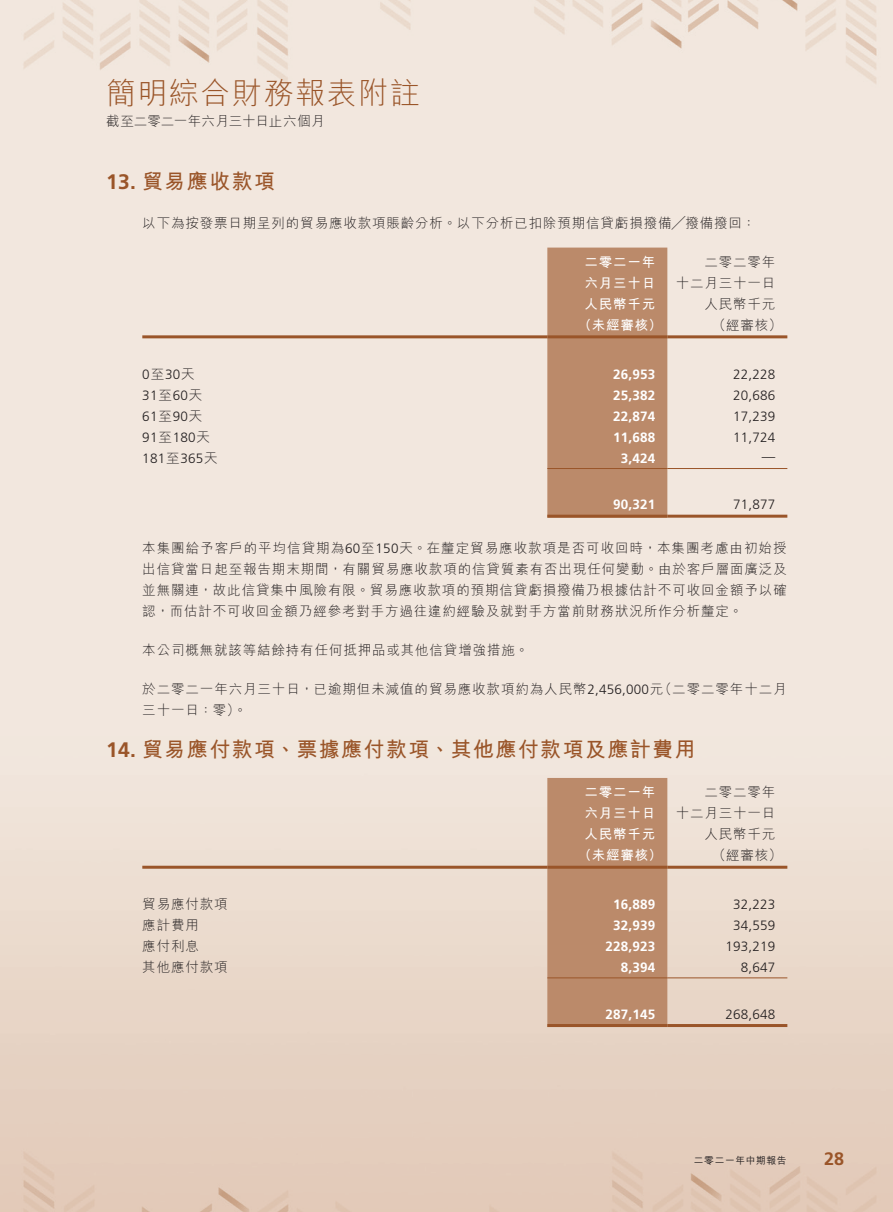
<style>
.page{position:relative;width:893px;height:1212px;background:#fff}
.page>*{position:absolute;margin:0;border:0;box-sizing:border-box;transform-origin:0 0}
.t1{font:300 30px "M Hei HK";letter-spacing:.05em;color:#9a5529}
._03_H1{font:700 21px "M Hei HK";letter-spacing:.065em;color:#9a5529}
.t2{font:700 18px "Frutiger LT Std";color:#9a5529}
._12___P2{font:300 13.5px/21px "M Hei HK";letter-spacing:.065em;color:#231f20;text-align:justify}
._01_Body_Text{font:700 13.5px "Frutiger LT Std";letter-spacing:.015em;color:#fff}
._01_Body_Text-2{font:300 13.5px "Frutiger LT Std";letter-spacing:.015em;color:#231f20}
._01_Body_Text-3{font:300 13.5px/21px "M Hei HK";letter-spacing:.065em;color:#231f20;text-align:right}
._01_Body_Text-4{font:700 13.5px/21px "M Hei HK";letter-spacing:.065em;color:#fff}
._15_Table_Stub{font:300 13.5px "Frutiger LT Std";letter-spacing:.015em;color:#231f20}
._15_Table_Stub-2{font:300 13.5px "M Hei HK";letter-spacing:.065em;color:#231f20}
._12___P2-2{font:300 13.5px "M Hei HK";letter-spacing:.005em;color:#231f20}
.t3{font:500 9.75px "M Hei HK";letter-spacing:.065em;color:#231f20}
.s1{font-family:"Frutiger LT Std"}
.s2{font-family:"M Hei HK"}
</style>
<div class="page">
<div style="left:547px;top:248px;width:120px;height:267px;background:#bb8a6a"></div>
<hr style="left:142px;top:335px;width:405px;height:3px;background:#9a5529">
<hr style="left:547px;top:335px;width:120px;height:3px;background:#9a5529">
<hr style="left:667px;top:335px;width:120px;height:3px;background:#9a5529">
<hr style="left:547px;top:468px;width:120px;height:1px;background:#9a5529">
<hr style="left:667px;top:468px;width:120px;height:1px;background:#9a5529">
<hr style="left:547px;top:515px;width:120px;height:3px;background:#9a5529">
<hr style="left:667px;top:515px;width:120px;height:3px;background:#9a5529">
<div style="left:547px;top:778px;width:120px;height:246px;background:#bb8a6a"></div>
<hr style="left:142px;top:866px;width:405px;height:3px;background:#9a5529">
<hr style="left:547px;top:866px;width:120px;height:3px;background:#9a5529">
<hr style="left:667px;top:866px;width:120px;height:3px;background:#9a5529">
<hr style="left:547px;top:977px;width:120px;height:1px;background:#9a5529">
<hr style="left:667px;top:977px;width:120px;height:1px;background:#9a5529">
<hr style="left:547px;top:1024px;width:120px;height:3px;background:#9a5529">
<hr style="left:667px;top:1024px;width:120px;height:3px;background:#9a5529">
<h1 class="t1" style="left:106px;top:72px;width:315px">簡明綜合財務報表附註</h1>
<p class="_12___P2-2" style="left:106px;top:111px;width:220px">截至二零二一年六月三十日止六個月</p>
<p class="_03_H1" style="left:106px;top:166px;width:170px"><span class="s1">13.</span> 貿易應收款項</p>
<p class="_12___P2" style="left:142px;top:212px;width:615px">以下為按發票日期呈列的貿易應收款項賬齡分析。以下分析已扣除預期信貸虧損撥備╱撥備撥回：</p>
<p class="_01_Body_Text-4" style="left:584px;top:250px;width:72px">二零二一年六月三十日</p>
<p class="_01_Body_Text-3" style="left:676px;top:251px;width:101px">二零二零年<br>十二月三十一日</p>
<p class="_01_Body_Text-3" style="left:704px;top:293px;width:72px">人民幣千元</p>
<p class="_01_Body_Text-4" style="left:584px;top:292px;width:72px">人民幣千元</p>
<p class="_01_Body_Text-4" style="left:578px;top:313px;width:85px">（未經審核）</p>
<p class="_01_Body_Text-3" style="left:712px;top:314px;width:71px">（經審核(</p>
<p class="_15_Table_Stub" style="left:142px;top:366px;width:54px">0<span class="s2">至</span>30<span class="s2">天</span></p>
<p class="_01_Body_Text" style="left:613px;top:366px;width:44px">26,953</p>
<p class="_01_Body_Text-2" style="left:733px;top:366px;width:44px">22,228</p>
<p class="_15_Table_Stub" style="left:142px;top:387px;width:61px">31<span class="s2">至</span>60<span class="s2">天</span></p>
<p class="_01_Body_Text" style="left:613px;top:387px;width:44px">25,382</p>
<p class="_01_Body_Text-2" style="left:733px;top:387px;width:44px">20,686</p>
<p class="_15_Table_Stub" style="left:142px;top:408px;width:61px">61<span class="s2">至</span>90<span class="s2">天</span></p>
<p class="_01_Body_Text" style="left:613px;top:408px;width:44px">22,874</p>
<p class="_01_Body_Text-2" style="left:733px;top:408px;width:44px">17,239</p>
<p class="_15_Table_Stub" style="left:142px;top:429px;width:69px">91<span class="s2">至</span>180<span class="s2">天</span></p>
<p class="_01_Body_Text" style="left:613px;top:429px;width:44px">11,688</p>
<p class="_01_Body_Text-2" style="left:733px;top:429px;width:44px">11,724</p>
<p class="_15_Table_Stub" style="left:142px;top:450px;width:77px">181<span class="s2">至</span>365<span class="s2">天</span></p>
<p class="_01_Body_Text" style="left:621px;top:450px;width:36px">3,424</p>
<p class="_01_Body_Text-2" style="left:762px;top:449px;width:15px">—</p>
<p class="_01_Body_Text" style="left:613px;top:496px;width:44px">90,321</p>
<p class="_12___P2" style="left:142px;top:537px;width:646px">本集團給予客戶的平均信貸期為<span class="s1">60</span>至<span class="s1">150</span>天。在釐定貿易應收款項是否可收回時，本集團考慮由初始授出信貸當日起至報告期末期間，有關貿易應收款項的信貸質素有否出現任何變動。由於客戶層面廣泛及並無關連，故此信貸集中風險有限。貿易應收款項的預期信貸虧損撥備乃根據估計不可收回金額予以確認，而估計不可收回金額乃經參考對手方過往違約經驗及就對手方當前財務狀況所作分析釐定。</p>
<p class="_12___P2" style="left:142px;top:639px;width:388px">本公司概無就該等結餘持有任何抵押品或其他信貸增強措施。</p>
<p class="_12___P2" style="left:659px;top:678px;width:130px">（二零二零年十二月</p>
<p class="_01_Body_Text-2" style="left:733px;top:497px;width:44px">71,877</p>
<p class="_12___P2" style="left:142px;top:678px;width:523px">於二零二一年六月三十日，已逾期但未減值的貿易應收款項約為人民幣<span class="s1">2,456,000</span>元三十一日：零。(</p>
<p class="_03_H1" style="left:106px;top:734px;width:591px"><span class="s1">14.</span> 貿易應付款項、票據應付款項、其他應付款項及應計費用</p>
<p class="_01_Body_Text-4" style="left:584px;top:781px;width:72px">二零二一年六月三十日</p>
<p class="_01_Body_Text-3" style="left:676px;top:781px;width:101px">二零二零年<br>十二月三十一日</p>
<p class="_01_Body_Text-3" style="left:704px;top:823px;width:72px">人民幣千元</p>
<p class="_01_Body_Text-4" style="left:584px;top:823px;width:72px">人民幣千元</p>
<p class="_01_Body_Text-4" style="left:578px;top:844px;width:85px">（未經審核）</p>
<p class="_01_Body_Text-3" style="left:712px;top:844px;width:71px">（經審核(</p>
<p class="_15_Table_Stub-2" style="left:142px;top:894px;width:87px">貿易應付款項</p>
<p class="_01_Body_Text" style="left:613px;top:896px;width:44px">16,889</p>
<p class="_01_Body_Text-2" style="left:733px;top:897px;width:44px">32,223</p>
<p class="_15_Table_Stub-2" style="left:142px;top:915px;width:58px">應計費用</p>
<p class="_01_Body_Text" style="left:613px;top:917px;width:44px">32,939</p>
<p class="_01_Body_Text-2" style="left:733px;top:918px;width:44px">34,559</p>
<p class="_15_Table_Stub-2" style="left:142px;top:936px;width:58px">應付利息</p>
<p class="_01_Body_Text" style="left:605px;top:938px;width:51px">228,923</p>
<p class="_01_Body_Text-2" style="left:725px;top:939px;width:51px">193,219</p>
<p class="_15_Table_Stub-2" style="left:142px;top:957px;width:87px">其他應付款項</p>
<p class="_01_Body_Text" style="left:621px;top:959px;width:36px">8,394</p>
<p class="_01_Body_Text-2" style="left:741px;top:960px;width:36px">8,647</p>
<p class="_01_Body_Text" style="left:605px;top:1006px;width:51px">287,145</p>
<p class="_01_Body_Text-2" style="left:725px;top:1006px;width:51px">268,648</p>
<p class="t3" style="left:694px;top:1153px;width:94px">二零二一年中期報告</p>
<h3 class="t2" style="left:824px;top:1148px;width:22px">28</h3>
</div>
